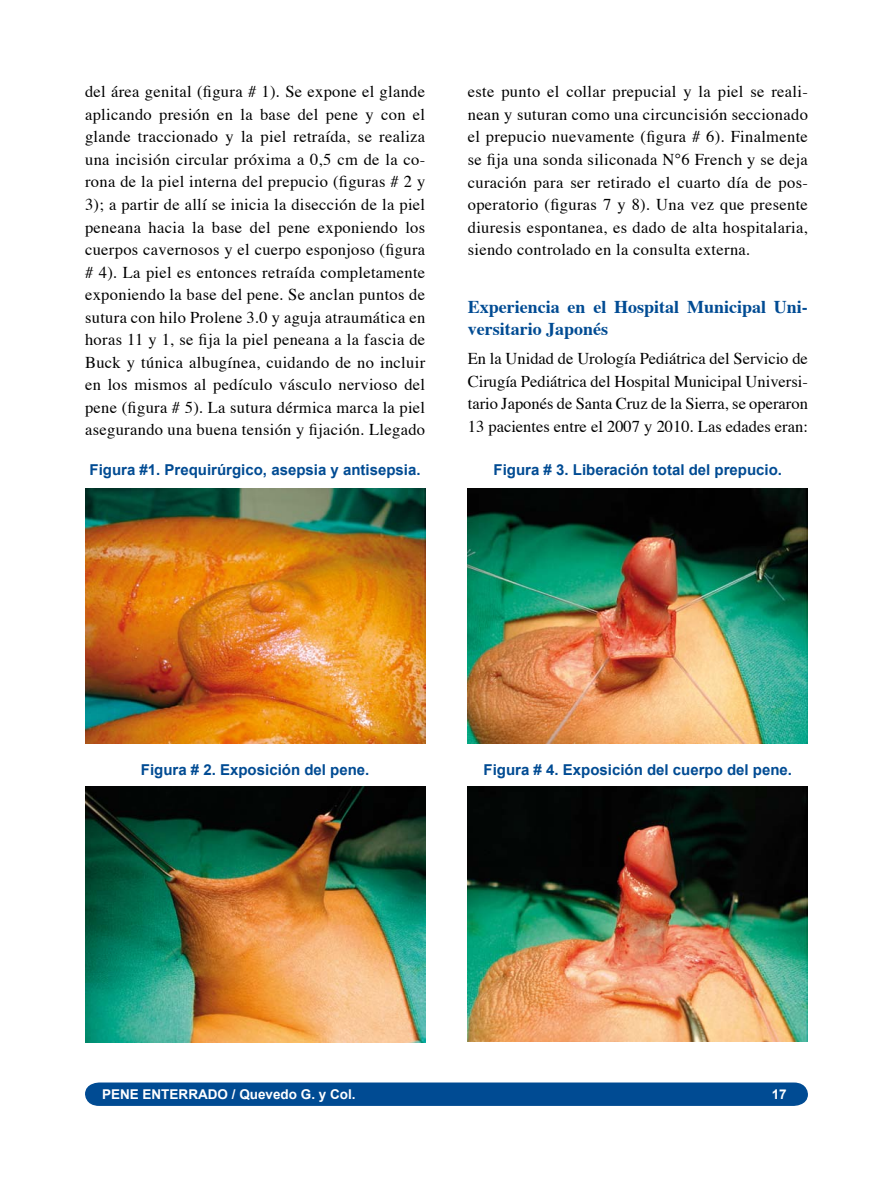
<style>
.page{position:relative;width:893px;height:1191px;background:#fff}
.page>*{position:absolute;margin:0;border:0;box-sizing:border-box;transform-origin:0 0}
.t1{font:700 18px/22.5px "Times";color:#004b93}
.t2{font:16.5px/22.5px "Times";letter-spacing:.02em;color:#000;text-align:justify}
.t3{font:700 15px "Arial";color:#004b93}
.t4{font:700 13.5px "Arial";color:#fff}
</style>
<div class="page">
<svg style="left:85px;top:1082px;width:723px;height:24px;background:#085096"></svg>
<img style="left:85px;top:488px;width:340px;height:255px">
<img style="left:85px;top:787px;width:340px;height:255px">
<img style="left:468px;top:488px;width:340px;height:255px">
<img style="left:468px;top:787px;width:340px;height:254px">
<p class="t2" style="left:85px;top:79px;width:342px">del área genital (figura # 1). Se expone el glande aplicando presión en la base del pene y con el glande traccionado y la piel retraída, se realiza una incisión circular próxima a 0,5 cm de la co&shy;rona de la piel interna del prepucio (figuras # 2 y 3); a partir de allí se inicia la disección de la piel peneana hacia la base del pene exponiendo los cuerpos cavernosos y el cuerpo esponjoso (figura # 4). La piel es entonces retraída completamente exponiendo la base del pene. Se anclan puntos de sutura con hilo Prolene 3.0 y aguja atraumática en horas 11 y 1, se fija la piel peneana a la fascia de Buck y túnica albugínea, cuidando de no incluir en los mismos al pedículo vásculo nervioso del pene (figura # 5). La sutura dérmica marca la piel asegurando una buena tensión y fijación. Llegado</p>
<p class="t3" style="left:90px;top:461px;width:332px">Figura #1. Prequirúrgico, asepsia y antisepsia.</p>
<p class="t2" style="left:468px;top:79px;width:342px">este punto el collar prepucial y la piel se reali&shy;nean y suturan como una circuncisión seccionado el prepucio nuevamente (figura # 6). Finalmente se fija una sonda siliconada N°6 French y se deja curación para ser retirado el cuarto día de pos&shy;operatorio (figuras 7 y 8). Una vez que presente diuresis espontanea, es dado de alta hospitalaria, siendo controlado en la consulta externa.</p>
<p class="t1" style="left:468px;top:293px;width:342px">Experiencia en el Hospital Municipal Uni&shy;versitario Japonés</p>
<p class="t2" style="left:468px;top:346px;width:342px">En la Unidad de Urología Pediátrica del Servicio de Cirugía Pediátrica del Hospital Municipal Universi&shy;tario Japonés de Santa Cruz de la Sierra, se operaron 13 pacientes entre el 2007 y 2010. Las edades eran:</p>
<p class="t3" style="left:494px;top:461px;width:290px">Figura # 3. Liberación total del prepucio.</p>
<p class="t3" style="left:141px;top:761px;width:230px">Figura # 2. Exposición del pene.</p>
<p class="t3" style="left:484px;top:761px;width:310px">Figura # 4. Exposición del cuerpo del pene.</p>
<p class="t4" style="left:102px;top:1086px;width:19px">Pene</p>
<p class="t4" style="left:143px;top:1086px;width:11px">enterrado</p>
<p class="t4" style="left:232px;top:1086px;width:125px">/ Quevedo G. y Col.</p>
<p class="t4" style="left:772px;top:1086px;width:8px">17</p>
</div>
